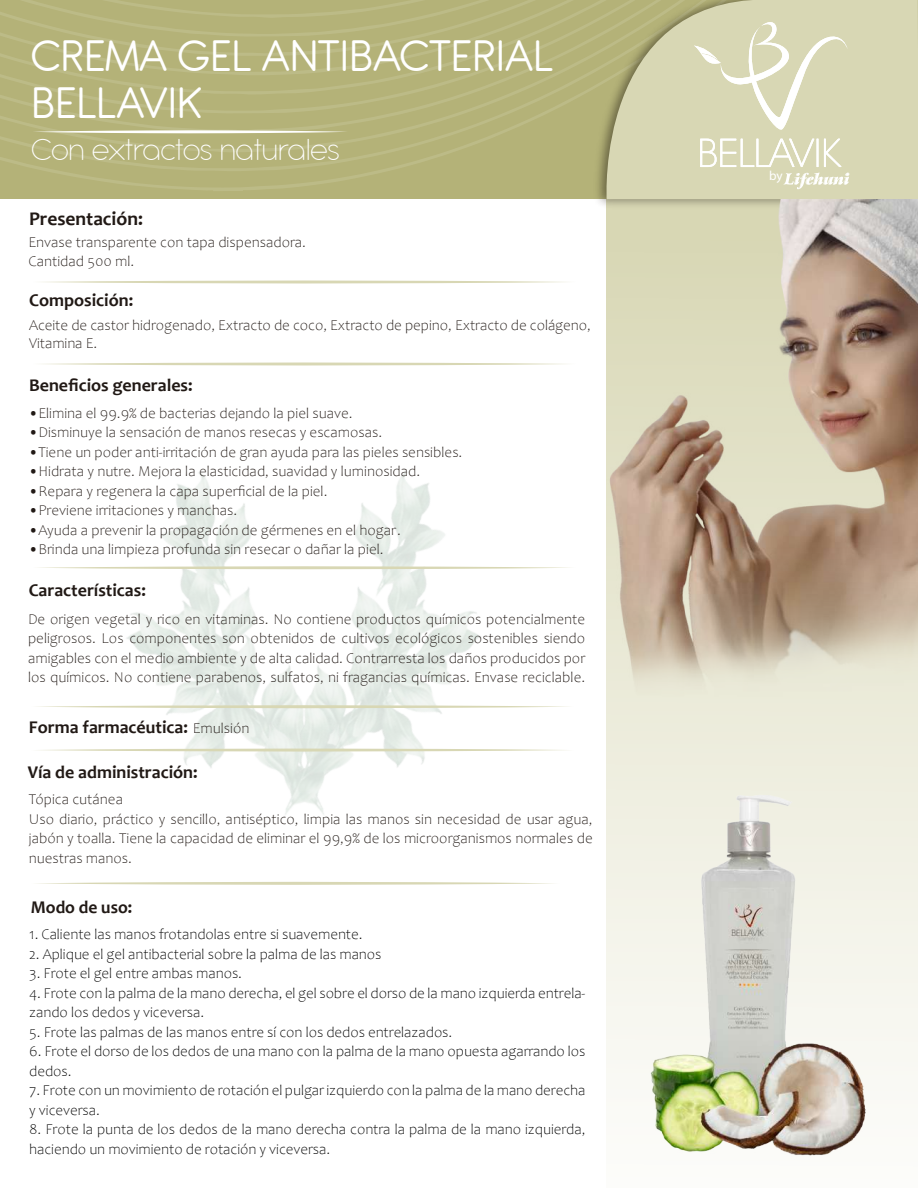
<style>
.page{position:relative;width:918px;height:1188px;background:#fff}
.page>*{position:absolute;margin:0;border:0;box-sizing:border-box;transform-origin:0 0}
.t1{font:48px/46.5px "Antipasto Pro";color:#fff}
.t2{font:200 33px "Antipasto Pro";color:#fff}
.t3{font:700 19.5px "Candara";color:#211915}
.t4{font:700 18px "Candara";color:#211915}
.t5{font:300 15px/19.5px "Candara";color:#211915}
.t6{font:300 15px/19.5px "Candara";letter-spacing:-.005em;color:#000}
.t7{font:13.2px "Myriad Pro";color:#fff}
</style>
<div class="page">
<img style="left:126px;top:534px;width:37px;height:151px">
<img style="left:163px;top:472px;width:318px;height:343px">
<div style="left:606px;top:199px;width:312px;height:989px;background:#edecdc"></div>
<div style="left:0;top:0;width:918px;height:199px;background:#b4b278"></div>
<svg style="left:53px;top:172px;width:328px;height:19px"></svg>
<svg style="left:0;top:153px;width:449px;height:19px"></svg>
<svg style="left:0;top:133px;width:502px;height:20px"></svg>
<svg style="left:0;top:114px;width:545px;height:19px"></svg>
<svg style="left:0;top:95px;width:582px;height:19px"></svg>
<svg style="left:0;top:7px;width:589px;height:88px"></svg>
<svg style="left:0;top:0;width:585px;height:76px"></svg>
<svg style="left:0;top:0;width:547px;height:56px"></svg>
<svg style="left:595px;top:0;width:323px;height:199px;fill:#d8d7b4"></svg>
<svg style="left:45px;top:280px;width:518px;height:3px"></svg>
<svg style="left:32px;top:130px;width:316px;height:3px"></svg>
<svg style="left:45px;top:363px;width:518px;height:2px"></svg>
<svg style="left:39px;top:566px;width:530px;height:3px"></svg>
<svg style="left:38px;top:705px;width:529px;height:3px"></svg>
<svg style="left:39px;top:749px;width:527px;height:3px"></svg>
<svg style="left:37px;top:882px;width:516px;height:3px"></svg>
<img style="left:606px;top:199px;width:312px;height:486px">
<img style="left:606px;top:795px;width:312px;height:393px">
<svg style="left:694px;top:12px;width:155px;height:177px;background:#dcdbbd"></svg>
<h1 class="t1" style="left:31px;top:34px;width:523px">CREMA GEL ANTIBACTERIAL<br>BELLAVIK</h1>
<h2 class="t2" style="left:32px;top:131px;width:310px">Con extractos naturales</h2>
<h3 class="t3" style="left:29px;top:206px;width:115px">Presentación:</h3>
<p class="t5" style="left:28px;top:232px;width:279px">Envase transparente con tapa dispensadora.<br>Cantidad 500 ml.</p>
<p class="t4" style="left:29px;top:289px;width:106px">Composición:</p>
<p class="t5" style="left:29px;top:316px;width:563px;line-height:18px">Aceite de castor hidrogenado, Extracto de coco, Extracto de pepino, Extracto de colágeno,<br>Vitamina E.</p>
<p class="t4" style="left:29px;top:374px;width:165px">Beneficios generales:</p>
<p class="t5" style="left:28px;top:403px;width:326px">•Elimina el 99.9% de bacterias dejando la piel suave.</p>
<p class="t5" style="left:28px;top:423px;width:355px">•Disminuye la sensación de manos resecas y escamosas.</p>
<p class="t5" style="left:28px;top:442px;width:435px">•Tiene un poder anti-irritación de gran ayuda para las pieles sensibles.</p>
<p class="t5" style="left:28px;top:462px;width:393px">•Hidrata y nutre. Mejora la elasticidad, suavidad y luminosidad.</p>
<p class="t5" style="left:28px;top:481px;width:300px">•Repara y regenera la capa superficial de la piel.</p>
<p class="t5" style="left:28px;top:501px;width:210px">•Previene irritaciones y manchas.</p>
<p class="t5" style="left:28px;top:520px;width:374px">•Ayuda a prevenir la propagación de gérmenes en el hogar.</p>
<p class="t5" style="left:28px;top:540px;width:357px">•Brinda una limpieza profunda sin resecar o dañar la piel.</p>
<p class="t4" style="left:29px;top:579px;width:119px">Características:</p>
<p class="t5" style="left:28px;top:609px;width:559px;text-align:justify">De origen vegetal y rico en vitaminas. No contiene productos químicos potencialmente peligrosos. Los componentes son obtenidos de cultivos ecológicos sostenibles siendo amigables con el medio ambiente y de alta calidad. Contrarresta los daños producidos por los químicos. No contiene parabenos, sulfatos, ni fragancias químicas. Envase reciclable.</p>
<p class="t4" style="left:29px;top:716px;width:161px">Forma farmacéutica:</p>
<p class="t4" style="left:28px;top:761px;width:171px">Vía de administración:</p>
<p class="t5" style="left:193px;top:718px;width:58px">Emulsión</p>
<p class="t5" style="left:29px;top:790px;width:565px">Tópica cutánea<br>Uso diario, práctico y sencillo, antiséptico, limpia las manos sin necesidad de usar agua, jabón y toalla. Tiene la capacidad de eliminar el 99,9% de los microorganismos normales de nuestras manos.</p>
<p class="t4" style="left:31px;top:895px;width:103px">Modo de uso:</p>
<p class="t6" style="left:29px;top:925px;width:335px">1. Caliente las manos frotandolas entre si suavemente.</p>
<p class="t6" style="left:29px;top:945px;width:354px">2. Aplique el gel antibacterial sobre la palma de las manos</p>
<p class="t6" style="left:29px;top:964px;width:214px">3. Frote el gel entre ambas manos.</p>
<p class="t6" style="left:29px;top:984px;width:558px">4. Frote con la palma de la mano derecha, el gel sobre el dorso de la mano izquierda entrela&shy;zando los dedos y viceversa.</p>
<p class="t6" style="left:29px;top:1023px;width:425px">5. Frote las palmas de las manos entre sí con los dedos entrelazados.</p>
<p class="t6" style="left:29px;top:1042px;width:558px">6. Frote el dorso de los dedos de una mano con la palma de la mano opuesta agarrando los dedos.</p>
<p class="t6" style="left:29px;top:1081px;width:558px">7. Frote con un movimiento de rotación el pulgar izquierdo con la palma de la mano derecha y viceversa.</p>
<p class="t6" style="left:29px;top:1120px;width:558px">8. Frote la punta de los dedos de la mano derecha contra la palma de la mano izquierda, haciendo un movimiento de rotación y viceversa.</p>
<p class="t7" style="left:769px;top:168px;width:15px">by</p>
</div>
